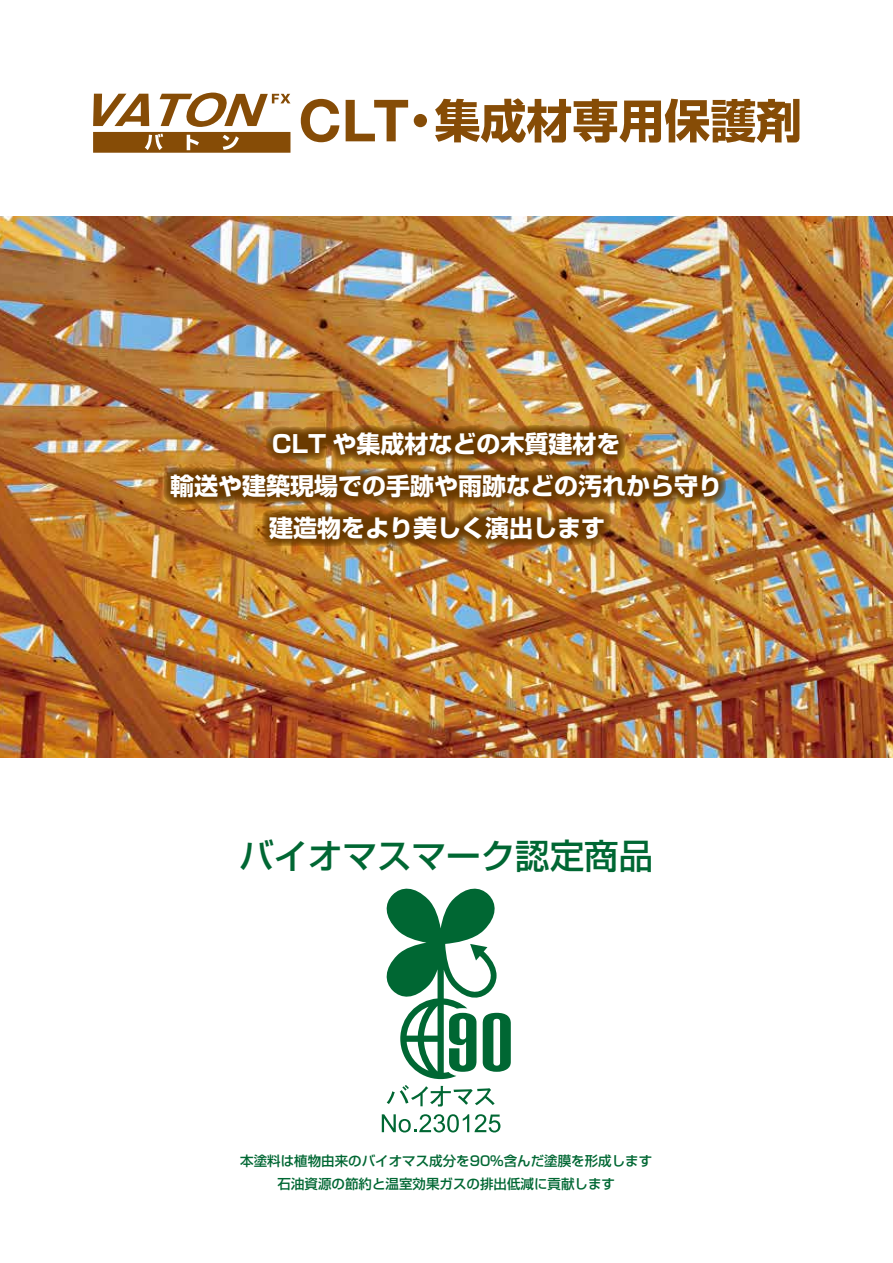
<style>
.page{position:relative;width:893px;height:1263px;background:#fff}
.page>*{position:absolute;margin:0;border:0;box-sizing:border-box;transform-origin:0 0}
.t1{font:500 34.5px "Shin Go Pro";color:#006733}
.t2{font:700 24px "Shin Go Pro";color:#fff}
.t3{font:500 13.5px/23.7px "Shin Go Pro";color:#006733;text-align:center}
</style>
<div class="page">
<img style="left:0;top:217px;width:893px;height:541px">
<svg style="left:93px;top:92px;width:197px;height:61px"></svg>
<svg style="left:301px;top:99px;width:38px;height:43px"></svg>
<svg style="left:346px;top:100px;width:62px;height:41px"></svg>
<div style="left:414px;top:114px;width:13px;height:13px;background:#864c06;border-radius:50%"></div>
<svg style="left:435px;top:98px;width:364px;height:45px"></svg>
<img style="left:163px;top:424px;width:567px;height:167px">
<svg style="left:386px;top:888px;width:125px;height:191px"></svg>
<svg style="left:387px;top:1085px;width:108px;height:21px"></svg>
<svg style="left:382px;top:1114px;width:87px;height:18px"></svg>
<svg style="left:475px;top:1114px;width:25px;height:18px"></svg>
<h2 class="t2" style="left:272px;top:425px;width:350px">CLT や集成材などの木質建材を</h2>
<h2 class="t2" style="left:170px;top:467px;width:554px">輸送や建築現場での手跡や雨跡などの汚れから守り</h2>
<h2 class="t2" style="left:269px;top:509px;width:337px">建造物をより美しく演出します</h2>
<h1 class="t1" style="left:239px;top:828px;width:415px">バイオマスマーク認定商品</h1>
<p class="t3" style="left:240px;top:1147px;width:413px">本塗料は植物由来のバイオマス成分を90%含んだ塗膜を形成します石油資源の節約と温室効果ガスの排出低減に貢献します</p>
</div>
